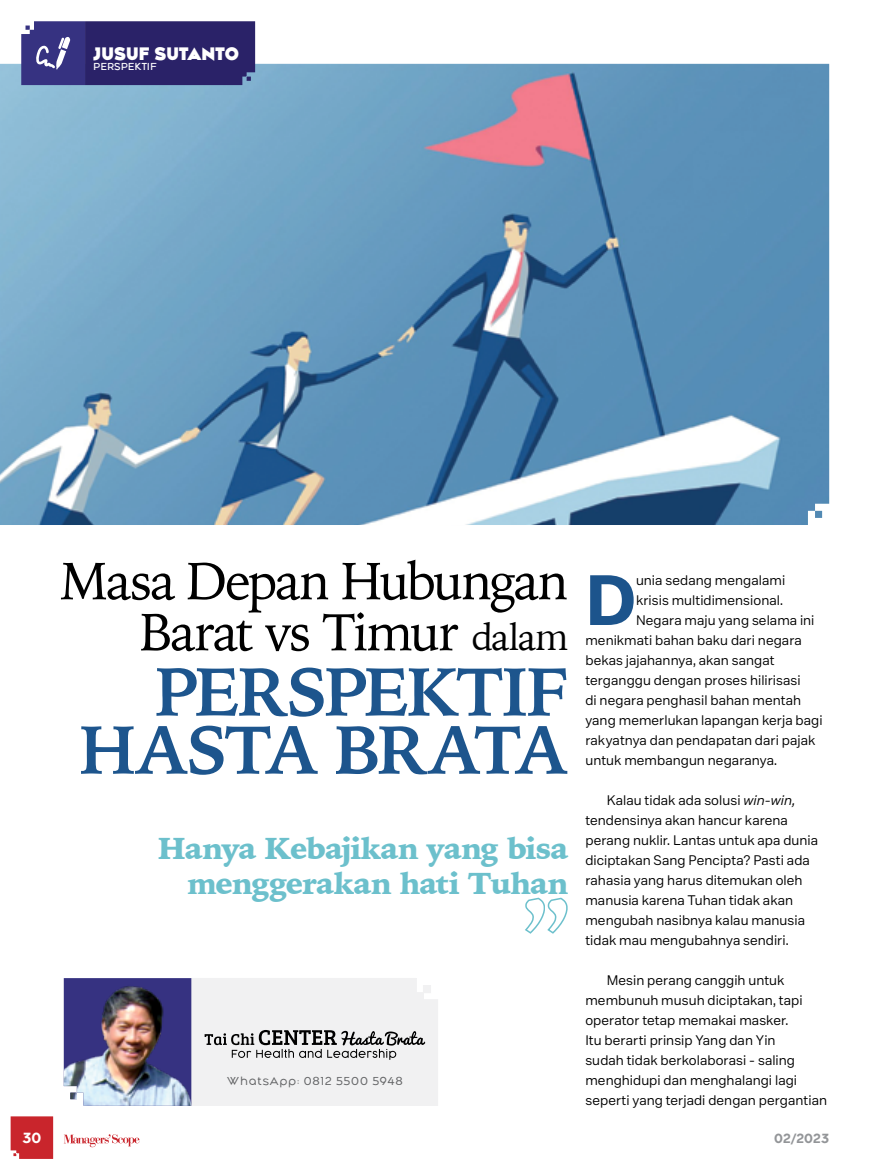
<style>
.page{position:relative;width:893px;height:1170px;background:#fff}
.page>*{position:absolute;margin:0;border:0;box-sizing:border-box;transform-origin:0 0}
.t1{font:700 69px "Mazin DEMO";color:#1c548c}
.t2{font:700 68.25px/58.1px "Iowan Old Style";letter-spacing:-.045em;color:#1d558d;text-align:right}
.t3{font:52.5px/51px "Iowan Old Style";letter-spacing:-.05em;color:#000;text-align:right}
.t4{font:900 30px/34.5px "Iowan Old Style";letter-spacing:-.035em;color:#6cc0cc;text-align:right}
.t5{font:800 18px "Along Sanss 2";color:#fff}
.t6{font:700 15px "Along Sanss 2";color:#fff}
.t7{font:13.5px/20px "Mazin DEMO";letter-spacing:.005em;color:#000}
.t8{font:700 13.5px "Along Sanss 2";letter-spacing:.015em;color:#939598}
.t9{font:12px "Along Sanss 2";letter-spacing:.065em;color:#636466}
.t10{font:500 10.5px "Along Sanss 2";letter-spacing:-.005em;color:#fff}
.s1{font-size:37.5px}
.s2{font-style:italic}
</style>
<div class="page">
<div style="left:11px;top:1116px;width:42px;height:42px;background:#c9252c"></div>
<svg style="left:64px;top:1134px;width:76px;height:13px"></svg>
<img style="left:0;top:64px;width:829px;height:461px">
<svg style="left:21px;top:21px;width:234px;height:64px;background:#352f74"></svg>
<svg style="left:525px;top:897px;width:42px;height:37px"></svg>
<svg style="left:64px;top:978px;width:374px;height:127px"></svg>
<h3 class="t5" style="left:93px;top:43px;width:147px">JUSUF SUTANTO</h3>
<p class="t10" style="left:93px;top:60px;width:65px">PERSPEKTIF</p>
<h3 class="t3" style="left:60px;top:553px;width:510px">Masa Depan Hubungan<br>Barat vs Timur <span class="s1">dalam</span></h3>
<h2 class="t2" style="left:79px;top:659px;width:491px">PERSPEKTIF<br>HASTA BRATA</h2>
<h3 class="t4" style="left:158px;top:831px;width:412px">Hanya Kebajikan yang bisa menggerakan hati Tuhan</h3>
<p class="t9" style="left:227px;top:1073px;width:178px">WhatsApp: 0812 5500 5948</p>
<h1 class="t1" style="left:585px;top:556px;width:52px">D</h1>
<p class="t7" style="left:636px;top:570px;width:151px">unia sedang mengalami</p>
<p class="t7" style="left:636px;top:590px;width:149px">krisis multidimensional.</p>
<p class="t7" style="left:636px;top:610px;width:180px">Negara maju yang selama ini</p>
<p class="t7" style="left:585px;top:630px;width:218px">menikmati bahan baku dari negara</p>
<p class="t7" style="left:585px;top:650px;width:191px">bekas jajahannya, akan sangat</p>
<p class="t7" style="left:585px;top:670px;width:217px">terganggu dengan proses hilirisasi</p>
<p class="t7" style="left:585px;top:690px;width:217px">di negara penghasil bahan mentah</p>
<p class="t7" style="left:585px;top:710px;width:239px">yang memerlukan lapangan kerja bagi</p>
<p class="t7" style="left:585px;top:730px;width:231px">rakyatnya dan pendapatan dari pajak</p>
<p class="t7" style="left:585px;top:749px;width:193px">untuk membangun negaranya.</p>
<p class="t7" style="left:585px;top:789px;width:234px;text-indent:21px">Kalau tidak ada solusi <span class="s2">win-win, </span>tendensinya akan hancur karena perang nuklir. Lantas untuk apa dunia diciptakan Sang Pencipta? Pasti ada rahasia yang harus ditemukan oleh manusia karena Tuhan tidak akan mengubah nasibnya kalau manusia tidak mau mengubahnya sendiri.</p>
<p class="t7" style="left:585px;top:969px;width:243px;text-indent:21px">Mesin perang canggih untuk membunuh musuh diciptakan, tapi operator tetap memakai masker.<br>Itu berarti prinsip Yang dan Yin<br>sudah tidak berkolaborasi - saling menghidupi dan menghalangi lagi seperti yang terjadi dengan pergantian</p>
<p class="t6" style="left:22px;top:1128px;width:20px">30</p>
<p class="t8" style="left:774px;top:1129px;width:56px">02/2023</p>
</div>
